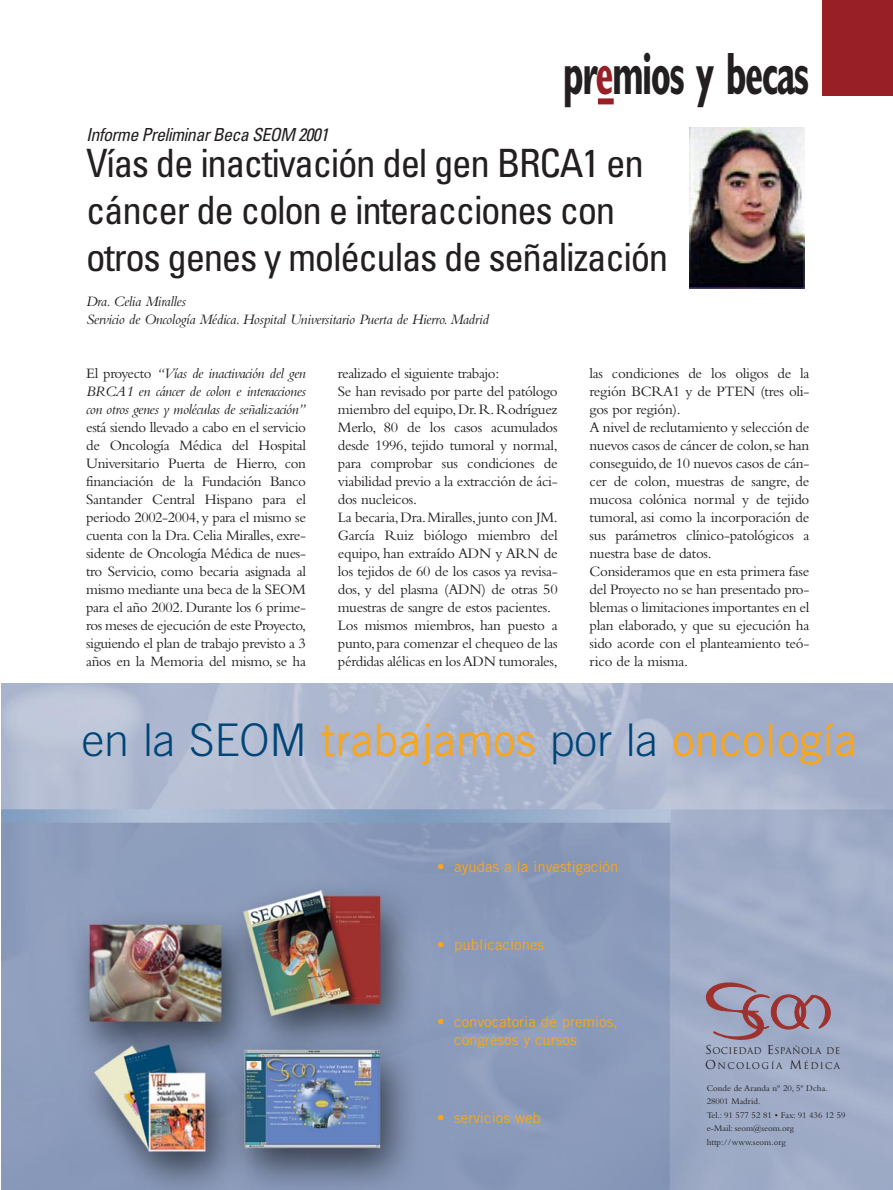
<style>
.page{position:relative;width:893px;height:1190px;background:#fff}
.page>*{position:absolute;margin:0;border:0;box-sizing:border-box;transform-origin:0 0}
.t1{font:700 condensed 60px "Gill Sans";letter-spacing:-.04em;color:#231f20;scale:.65 1}
.t2{font:45px "Trade Gothic";color:#faa61a}
.t3{font:condensed 39px/46.8px "Univers";letter-spacing:-.035em;color:#231f20}
.t4{font:italic condensed 18px "Univers";letter-spacing:-.035em;color:#231f20}
.t5{font:15px/18px "Bembo";letter-spacing:-.02em;color:#231f20}
.t6{font:italic 15px/18px "Bembo";letter-spacing:-.02em;color:#231f20;text-align:justify}
.t7{font:15px/18px "Trade Gothic";color:#faa61a}
.t8{font:italic 300 10.5px "Univers";color:#58595b}
.t9{font:9px/13.5px "Bembo";color:#231f20}
.t10{font:9px/14.4px "Trajan";letter-spacing:.04em;color:#231f20}
.s1{color:#981f26}
.s2{font-style:normal}
.s3{font-weight:300;color:#004577}
.s4{font-size:12px}
.s5{font-weight:700;font-style:normal}
</style>
<div class="page">
<div style="left:822px;top:0;width:70px;height:96px;background:#981f26"></div>
<div style="left:598px;top:98px;width:15px;height:6px;background:#981f26"></div>
<img style="left:1px;top:683px;width:891px;height:506px">
<svg style="left:706px;top:977px;width:132px;height:65px;background:#9f93a8"></svg>
<img style="left:690px;top:128px;width:114px;height:160px">
<h1 class="t1" style="left:563px;top:53px;width:381px">pr<span class="s1">e</span>mios y becas</h1>
<p class="t4" style="left:86px;top:128px;width:244px">Informe Preliminar Beca SEOM 2001</p>
<h3 class="t3" style="left:86px;top:144px;width:583px">Vías de inactivación del gen BRCA1 en cáncer de colon e interacciones con otros genes y moléculas de señalización</h3>
<p class="t6" style="left:86px;top:294px;width:404px">Dra. Celia Miralles<br>Servicio de Oncología Médica. Hospital Universitario Puerta de Hierro. Madrid</p>
<p class="t6" style="left:86px;top:366px;width:221px"><span class="s2">El proyecto</span> “Vías de inactivación del gen BRCA1 en cáncer de colon e interacciones con otros genes y moléculas de señalización”</p>
<p class="t5" style="left:86px;top:420px;width:221px;text-align:justify">está siendo llevado a cabo en el servicio de Oncología Médica del Hospital Universitario Puerta de Hierro, con financiación de la Fundación Banco Santander Central Hispano para el periodo 2002-2004, y para el mismo se cuenta con la Dra. Celia Miralles, exre&shy;sidente de Oncología Médica de nues&shy;tro Servicio, como becaria asignada al mismo mediante una beca de la SEOM para el año 2002. Durante los 6 prime&shy;ros meses de ejecución de este Proyecto, siguiendo el plan de trabajo previsto a 3 años en la Memoria del mismo, se ha</p>
<p class="t5" style="left:338px;top:366px;width:221px">realizado el siguiente trabajo:<br>Se han revisado por parte del patólogo miembro del equipo,Dr.R.Rodríguez Merlo, 80 de los casos acumulados desde 1996, tejido tumoral y normal, para comprobar sus condiciones de viabilidad previo a la extracción de áci&shy;dos nucleicos.<br>La becaria,Dra.Miralles,junto con JM.<br>García Ruiz biólogo miembro del equipo, han extraído ADN y ARN de los tejidos de 60 de los casos ya revisa&shy;dos, y del plasma (ADN) de otras 50 muestras de sangre de estos pacientes.<br>Los mismos miembros, han puesto a punto,para comenzar el chequeo de las pérdidas alélicas en los ADN tumorales,</p>
<p class="t5" style="left:589px;top:366px;width:221px">las condiciones de los oligos de la región BCRA1 y de PTEN (tres oli&shy;gos por región).<br>A nivel de reclutamiento y selección de nuevos casos de cáncer de colon,se han conseguido,de 10 nuevos casos de cán&shy;cer de colon, muestras de sangre, de mucosa colónica normal y de tejido tumoral, asi como la incorporación de sus parámetros clínico-patológicos a nuestra base de datos.<br>Consideramos que en esta primera fase del Proyecto no se han presentado pro&shy;blemas o limitaciones importantes en el plan elaborado, y que su ejecución ha sido acorde con el planteamiento teó&shy;rico de la misma.</p>
<h2 class="t2" style="left:82px;top:723px;width:776px"><span class="s3">en la SEOM</span> trabajamos <span class="s3">por la</span> oncología</h2>
<p class="t7" style="left:437px;top:859px;width:183px">• ayudas a la investigación</p>
<p class="t7" style="left:437px;top:936px;width:109px">• publicaciones</p>
<p class="t7" style="left:454px;top:1014px;width:165px;text-indent:-17px">• convocatoria de premios, congresos y cursos</p>
<p class="t7" style="left:437px;top:1110px;width:105px">• servicios web</p>
<p class="t10" style="left:705px;top:1044px;width:136px"><span class="s4">S</span>OCIEDAD <span class="s4">E</span>SPAÑOLA DE<br><span class="s4">O</span>NCOLOGÍA <span class="s4">M</span>ÉDICA</p>
<p class="t9" style="left:706px;top:1082px;width:140px">Conde de Aranda nº 20, 5º Dcha.<br>28001 Madrid.<br>Tel.: 91 577 52 81 • Fax: 91 436 12 59 e-Mail: seom@seom.org http://www.seom.org</p>
<p class="t8" style="left:728px;top:1141px;width:81px">Octubre 2002 <span class="s5">47</span></p>
</div>
